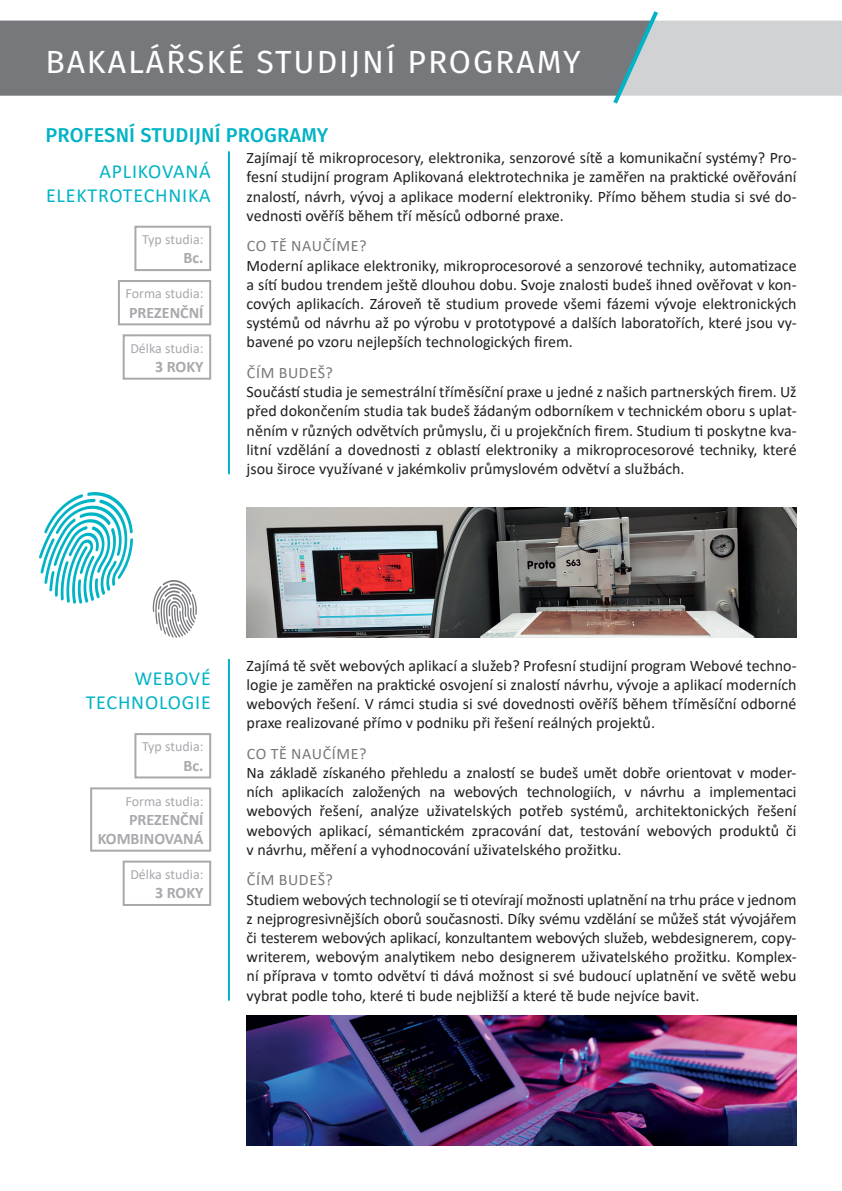
<style>
.page{position:relative;width:842px;height:1191px;background:#fff}
.page>*{position:absolute;margin:0;border:0;box-sizing:border-box;transform-origin:0 0}
.t1{font:32px "Fira Sans";letter-spacing:.06em;color:#fff}
.t2{font:20px/24px "Calibri";letter-spacing:.04em;color:#00b3c5;text-align:right}
.t3{font:500 20px "Fira Sans";letter-spacing:.01em;color:#00b3c5}
.t4{font:16px/19.2px "Calibri";color:#231f20;text-align:justify}
.t5{font:700 16px/19.2px "Calibri";color:#a8a9ad;text-align:right}
.t6{font:16px "Calibri";letter-spacing:.04em;color:#76787b}
.t7{font:14px "Calibri";color:#a8a9ad}
</style>
<div class="page">
<hr style="left:228px;top:151px;width:2px;height:323px;background:#00b3c5">
<img style="left:247px;top:507px;width:550px;height:131px">
<div style="left:134px;top:226px;width:77px;height:45px;border:2px solid #a8a9ad"></div>
<div style="left:118px;top:280px;width:93px;height:45px;border:2px solid #a8a9ad"></div>
<div style="left:123px;top:334px;width:88px;height:46px;border:2px solid #a8a9ad"></div>
<div style="left:0;top:21px;width:610px;height:75px;background:#76787b"></div>
<svg style="left:610px;top:11px;width:232px;height:93px"></svg>
<hr style="left:228px;top:658px;width:2px;height:342px;background:#00b3c5">
<div style="left:134px;top:733px;width:77px;height:45px;border:2px solid #a8a9ad"></div>
<div style="left:90px;top:787px;width:121px;height:64px;border:2px solid #a8a9ad"></div>
<div style="left:123px;top:860px;width:88px;height:46px;border:2px solid #a8a9ad"></div>
<img style="left:247px;top:1015px;width:550px;height:130px">
<svg style="left:39px;top:492px;width:94px;height:112px"></svg>
<svg style="left:153px;top:580px;width:44px;height:58px"></svg>
<h1 class="t1" style="left:46px;top:38px;width:537px">BAKALÁŘSKÉ STUDIJNÍ PROGRAMY</h1>
<p class="t3" style="left:45px;top:119px;width:284px">PROFESNÍ STUDIJNÍ PROGRAMY</p>
<p class="t2" style="left:46px;top:158px;width:166px">APLIKOVANÁ<br>ELEKTROTECHNIKA</p>
<p class="t4" style="left:247px;top:148px;width:551px">Zajímají tě mikroprocesory, elektronika, senzorové sítě a komunikační systémy? Pro&shy;fesní studijní program Aplikovaná elektrotechnika je zaměřen na praktické ověřování znalostí, návrh, vývoj a aplikace moderní elektroniky. Přímo během studia si své do&shy;vednosti ověříš během tří měsíců odborné praxe.</p>
<p class="t6" style="left:247px;top:235px;width:121px">CO TĚ NAUČÍME?</p>
<p class="t4" style="left:247px;top:255px;width:551px">Moderní aplikace elektroniky, mikroprocesorové a senzorové techniky, automatizace a sítí budou trendem ještě dlouhou dobu. Svoje znalosti budeš ihned ověřovat v kon&shy;cových aplikacích. Zároveň tě studium provede všemi fázemi vývoje elektronických systémů od návrhu až po výrobu v prototypové a dalších laboratořích, které jsou vy&shy;bavené po vzoru nejlepších technologických firem.</p>
<p class="t6" style="left:247px;top:361px;width:87px">ČÍM BUDEŠ?</p>
<p class="t4" style="left:247px;top:382px;width:551px">Součástí studia je semestrální tříměsíční praxe u jedné z našich partnerských firem. Už před dokončením studia tak budeš žádaným odborníkem v technickém oboru s uplat&shy;něním v různých odvětvích průmyslu, či u projekčních firem. Studium ti poskytne kva&shy;litní vzdělání a dovednosti z oblastí elektroniky a mikroprocesorové techniky, které jsou široce využívané v jakémkoliv průmyslovém odvětví a službách.</p>
<p class="t7" style="left:142px;top:230px;width:63px">Typ studia:</p>
<p class="t5" style="left:184px;top:248px;width:21px">Bc.</p>
<p class="t7" style="left:126px;top:284px;width:79px">Forma studia:</p>
<p class="t5" style="left:129px;top:302px;width:76px">PREZENČNÍ</p>
<p class="t7" style="left:130px;top:338px;width:75px">Délka studia:</p>
<p class="t5" style="left:155px;top:357px;width:50px">3 ROKY</p>
<p class="t2" style="left:86px;top:666px;width:126px">WEBOVÉ<br>TECHNOLOGIE</p>
<p class="t4" style="left:247px;top:655px;width:551px">Zajímá tě svět webových aplikací a služeb? Profesní studijní program Webové techno&shy;logie je zaměřen na praktické osvojení si znalostí návrhu, vývoje a aplikací moderních webových řešení. V rámci studia si své dovednosti ověříš během tříměsíční odborné praxe realizované přímo v podniku při řešení reálných projektů.</p>
<p class="t6" style="left:247px;top:742px;width:121px">CO TĚ NAUČÍME?</p>
<p class="t4" style="left:247px;top:762px;width:551px">Na základě získaného přehledu a znalostí se budeš umět dobře orientovat v moder&shy;ních aplikacích založených na webových technologiích, v návrhu a implementaci webových řešení, analýze uživatelských potřeb systémů, architektonických řešení webových aplikací, sémantickém zpracování dat, testování webových produktů či v návrhu, měření a vyhodnocování uživatelského prožitku.</p>
<p class="t6" style="left:247px;top:869px;width:87px">ČÍM BUDEŠ?</p>
<p class="t4" style="left:247px;top:889px;width:551px">Studiem webových technologií se ti otevírají možnosti uplatnění na trhu práce v jednom z nejprogresivnějších oborů současnosti. Díky svému vzdělání se můžeš stát vývojářem či testerem webových aplikací, konzultantem webových služeb, webdesignerem, copy&shy;writerem, webovým analytikem nebo designerem uživatelského prožitku. Komplex&shy;ní příprava v tomto odvětví ti dává možnost si své budoucí uplatnění ve světě webu vybrat podle toho, které ti bude nejbližší a které tě bude nejvíce bavit.</p>
<p class="t7" style="left:142px;top:737px;width:63px">Typ studia:</p>
<p class="t5" style="left:184px;top:755px;width:21px">Bc.</p>
<p class="t7" style="left:126px;top:791px;width:79px">Forma studia:</p>
<p class="t5" style="left:98px;top:809px;width:107px">PREZENČNÍ<br>KOMBINOVANÁ</p>
<p class="t7" style="left:130px;top:864px;width:75px">Délka studia:</p>
<p class="t5" style="left:155px;top:883px;width:50px">3 ROKY</p>
</div>
